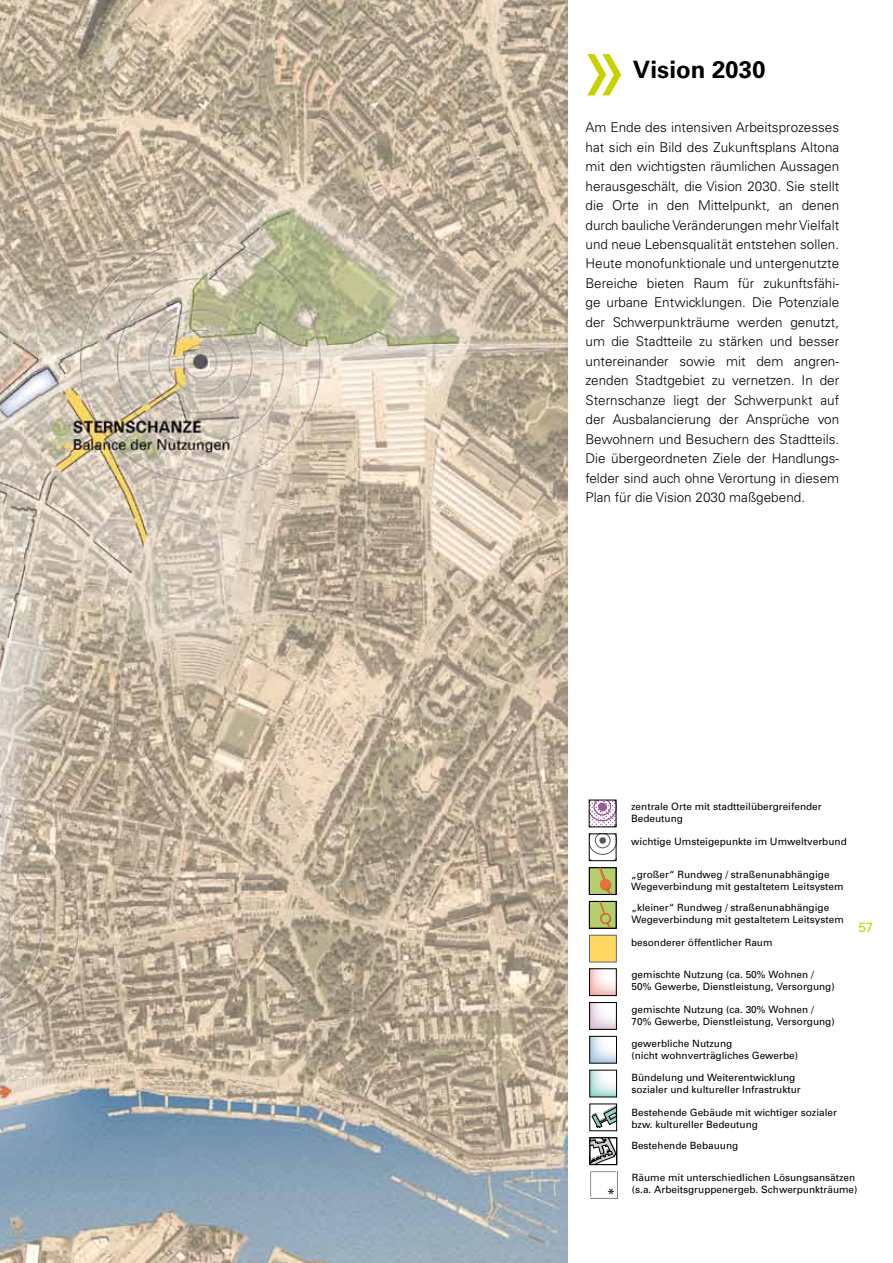
<style>
.page{position:relative;width:893px;height:1263px;background:#fff}
.page>*{position:absolute;margin:0;border:0;box-sizing:border-box;transform-origin:0 0}
.t1{font:700 24px "Univers LT Std";letter-spacing:.005em;color:#000}
.t2{font:14.4px "Univers";color:#000}
.t3{font:300 13.5px/19.5px "Univers LT Std";color:#000;text-align:justify}
.t4{font:13.5px "Univers";color:#c9d200}
.t5{font:10.05px/12px "Univers";color:#000}
</style>
<div class="page">
<img style="left:0;top:0;width:567px;height:1263px">
<svg style="left:592px;top:1106px;width:23px;height:22px"></svg>
<div style="left:590px;top:1104px;width:27px;height:27px;border:1px solid #000"></div>
<div style="left:589px;top:935px;width:27px;height:27px;background:#ffd762"></div>
<div style="left:589px;top:935px;width:27px;height:27px;border:1px solid #646567"></div>
<svg style="left:592px;top:1139px;width:23px;height:24px"></svg>
<div style="left:590px;top:1137px;width:27px;height:28px;border:1px solid #000"></div>
<div style="left:589px;top:968px;width:27px;height:28px;border:1px solid #000"></div>
<div style="left:589px;top:1002px;width:28px;height:27px;border:1px solid #000"></div>
<div style="left:589px;top:1036px;width:28px;height:27px;border:1px solid #000"></div>
<svg style="left:590px;top:1002px;width:26px;height:27px"></svg>
<svg style="left:589px;top:969px;width:27px;height:26px"></svg>
<svg style="left:590px;top:1036px;width:26px;height:27px"></svg>
<svg style="left:590px;top:1070px;width:27px;height:27px"></svg>
<svg style="left:591px;top:802px;width:23px;height:23px"></svg>
<svg style="left:589px;top:836px;width:27px;height:93px"></svg>
<div style="left:589px;top:834px;width:27px;height:27px;border:1px solid #000"></div>
<div style="left:589px;top:1170px;width:28px;height:28px;border:1px solid #fff"></div>
<div style="left:599px;top:803px;width:8px;height:8px;background:#9a8999;border-radius:50%"></div>
<div style="left:598px;top:802px;width:8px;height:9px;background:#9d5798;border-radius:50%"></div>
<img style="left:607px;top:1186px;width:10px;height:13px">
<svg style="left:587px;top:54px;width:35px;height:42px"></svg>
<h1 class="t1" style="left:633px;top:56px;width:134px">Vision 2030</h1>
<p class="t3" style="left:585px;top:117px;width:255px">Am Ende des intensiven Arbeitsprozesses hat sich ein Bild des Zukunftsplans Altona mit den wichtigsten räumlichen Aussagen herausgeschält, die Vision 2030. Sie stellt die Orte in den Mittelpunkt, an denen durch bauliche Veränderungen mehr Vielfalt und neue Lebensqualität entstehen sollen.<br>Heute monofunktionale und untergenutzte Bereiche bieten Raum für zukunftsfähi&shy;ge urbane Entwicklungen. Die Potenziale der Schwerpunkträume werden genutzt, um die Stadtteile zu stärken und besser untereinander sowie mit dem angren&shy;zenden Stadtgebiet zu vernetzen. In der Sternschanze liegt der Schwerpunkt auf der Ausbalancierung der Ansprüche von Bewohnern und Besuchern des Stadtteils.<br>Die übergeordneten Ziele der Handlungs&shy;felder sind auch ohne Verortung in diesem Plan für die Vision 2030 maßgebend.</p>
<p class="t5" style="left:631px;top:800px;width:192px">zentrale Orte mit stadtteilübergreifender<br>Bedeutung</p>
<p class="t2" style="left:607px;top:1184px;width:10px">*</p>
<p class="t5" style="left:631px;top:835px;width:217px">wichtige Umsteigepunkte im Umweltverbund</p>
<p class="t5" style="left:631px;top:869px;width:214px">„großer“ Rundweg / straßenunabhängige<br>Wegeverbindung mit gestaltetem Leitsystem</p>
<p class="t5" style="left:631px;top:901px;width:214px">„kleiner“ Rundweg / straßenunabhängige<br>Wegeverbindung mit gestaltetem Leitsystem</p>
<p class="t5" style="left:631px;top:936px;width:143px">besonderer öffentlicher Raum</p>
<p class="t5" style="left:631px;top:969px;width:205px">gemischte Nutzung (ca. 50% Wohnen /<br>50% Gewerbe, Dienstleistung, Versorgung)</p>
<p class="t5" style="left:631px;top:1003px;width:205px">gemischte Nutzung (ca. 30% Wohnen /<br>70% Gewerbe, Dienstleistung, Versorgung)</p>
<p class="t5" style="left:631px;top:1037px;width:168px">gewerbliche Nutzung<br>(nicht wohnverträgliches Gewerbe)</p>
<p class="t5" style="left:631px;top:1071px;width:171px">Bündelung und Weiterentwicklung sozialer und kultureller Infrastruktur</p>
<p class="t5" style="left:631px;top:1106px;width:207px">Bestehende Gebäude mit wichtiger sozialer bzw. kultureller Bedeutung</p>
<p class="t5" style="left:631px;top:1139px;width:108px">Bestehende Bebauung</p>
<p class="t4" style="left:858px;top:918px;width:17px">57</p>
<p class="t5" style="left:632px;top:1171px;width:227px">Räume mit unterschiedlichen Lösungsansätzen (s.a. Arbeitsgruppenergeb. Schwerpunkträume)</p>
</div>
